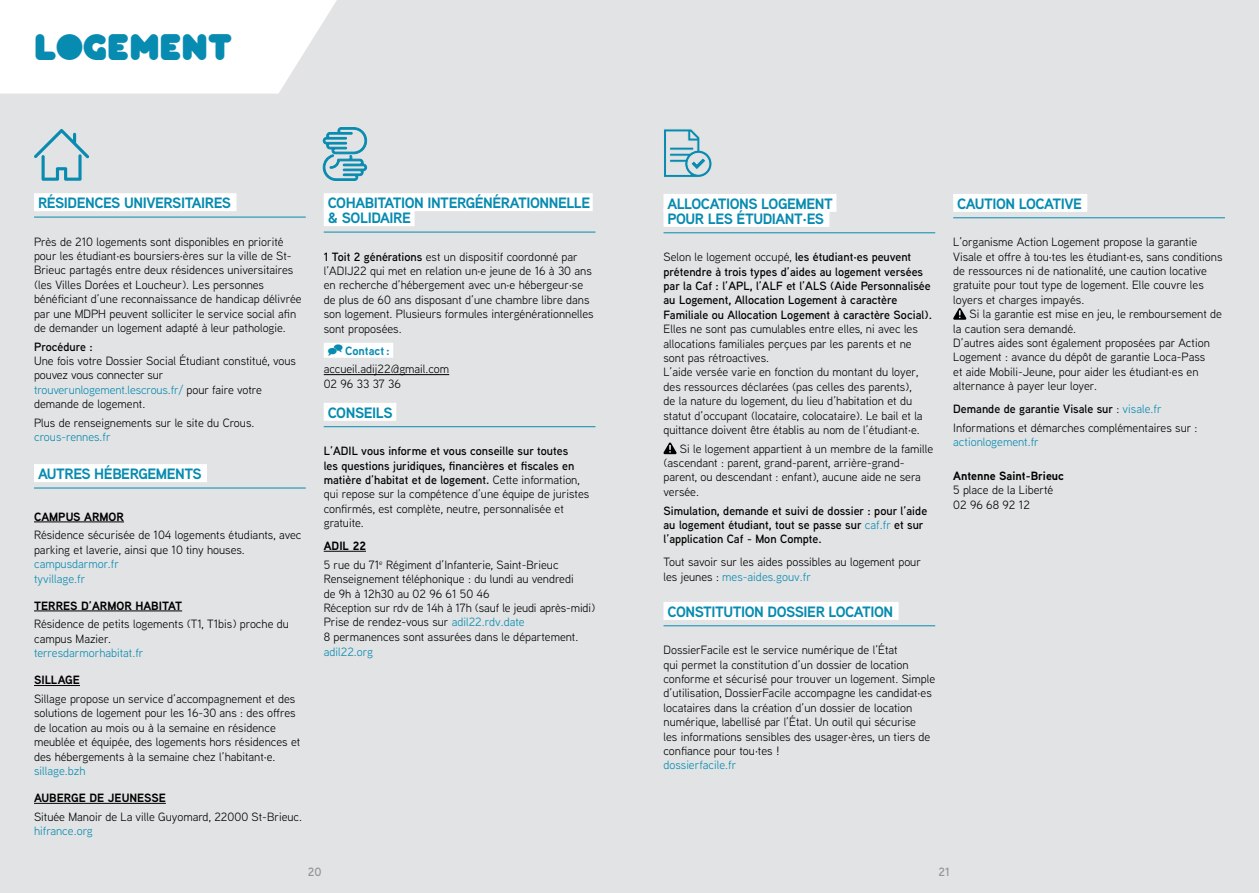
<style>
.page{position:relative;width:1259px;height:893px;background:#e2e3e4}
.page>*{position:absolute;margin:0;border:0;box-sizing:border-box;transform-origin:0 0}
.t1{font:36px "Pochoir Pleine";color:#078bb0}
.Intertitre_souligné{font:700 15px/15px "Aaux Next";letter-spacing:-.03em;color:#078bb0}
.Intertitre_souligné-2{font:12px/14.4px "Aaux Next";color:#000}
.t2{font:600 12px/14.4px "Aaux Next";color:#000}
.intertitre_souligné{font:700 12px "Aaux Next";color:#000}
.t3{font:12px "Aaux Next";color:#078bb0}
.t4{font:700 12px "Aaux Next";color:#078bb0}
.t5{font:600 12px "Aaux Next";color:#939598}
.s1{color:#078bb0}
.s2{font-weight:600}
.s3{font-weight:400}
.s4{font-weight:400;color:#078bb0}
.s5{font-weight:700}
</style>
<div class="page">
<div style="left:663px;top:194px;width:173px;height:18px;background:#fff"></div>
<hr style="left:663px;top:232px;width:272px;height:1px;background:#078bb0">
<div style="left:663px;top:209px;width:166px;height:18px;background:#fff"></div>
<hr style="left:663px;top:625px;width:272px;height:1px;background:#078bb0">
<div style="left:663px;top:602px;width:235px;height:18px;background:#fff"></div>
<svg style="left:663px;top:443px;width:13px;height:11px"></svg>
<hr style="left:953px;top:217px;width:272px;height:1px;background:#078bb0">
<div style="left:953px;top:194px;width:134px;height:18px;background:#fff"></div>
<svg style="left:953px;top:308px;width:13px;height:12px"></svg>
<hr style="left:34px;top:217px;width:272px;height:1px;background:#078bb0">
<div style="left:34px;top:193px;width:202px;height:18px;background:#fff"></div>
<hr style="left:34px;top:488px;width:272px;height:1px;background:#078bb0">
<div style="left:34px;top:464px;width:173px;height:18px;background:#fff"></div>
<hr style="left:34px;top:522px;width:90px;height:1px;background:#000">
<hr style="left:34px;top:611px;width:148px;height:1px;background:#000">
<hr style="left:34px;top:685px;width:46px;height:1px;background:#000">
<hr style="left:34px;top:803px;width:132px;height:1px;background:#000">
<div style="left:324px;top:193px;width:269px;height:18px;background:#fff"></div>
<hr style="left:324px;top:232px;width:271px;height:1px;background:#078bb0">
<div style="left:324px;top:208px;width:90px;height:18px;background:#fff"></div>
<div style="left:324px;top:343px;width:69px;height:15px;background:#fff"></div>
<hr style="left:324px;top:374px;width:125px;height:1px;background:#000">
<hr style="left:324px;top:426px;width:271px;height:1px;background:#078bb0">
<div style="left:324px;top:403px;width:72px;height:18px;background:#fff"></div>
<hr style="left:324px;top:551px;width:42px;height:1px;background:#000">
<svg style="left:34px;top:129px;width:55px;height:52px"></svg>
<svg style="left:664px;top:129px;width:48px;height:48px"></svg>
<svg style="left:0;top:0;width:337px;height:94px;background:#fcfcfc"></svg>
<svg style="left:322px;top:127px;width:45px;height:54px"></svg>
<p class="t1" style="left:34px;top:25px;width:199px">LOGEMENT</p>
<p class="Intertitre_souligné" style="left:38px;top:195px;width:195px">RÉSIDENCES UNIVERSITAIRES</p>
<p class="Intertitre_souligné-2" style="left:34px;top:234px;width:269px">Près de 210 logements sont disponibles en priorité pour les étudiant·es boursiers·ères sur la ville de St-Brieuc partagés entre deux résidences universitaires (les Villes Dorées et Loucheur). Les personnes bénéficiant d’une reconnaissance de handicap délivrée par une MDPH peuvent solliciter le service social afin de demander un logement adapté à leur pathologie.</p>
<p class="t2" style="left:34px;top:339px;width:60px">Procédure :</p>
<p class="Intertitre_souligné-2" style="left:34px;top:353px;width:263px">Une fois votre Dossier Social Étudiant constitué, vous pouvez vous connecter sur <span class="s1">trouverunlogement.lescrous.fr/</span> pour faire votre demande de logement.</p>
<p class="Intertitre_souligné-2" style="left:34px;top:415px;width:222px">Plus de renseignements sur le site du Crous.</p>
<p class="t3" style="left:34px;top:429px;width:78px">crous-rennes.fr</p>
<p class="Intertitre_souligné" style="left:38px;top:466px;width:165px">AUTRES HÉBERGEMENTS</p>
<p class="intertitre_souligné" style="left:34px;top:508px;width:91px">CAMPUS ARMOR</p>
<p class="Intertitre_souligné-2" style="left:34px;top:528px;width:269px">Résidence sécurisée de 104 logements étudiants, avec parking et laverie, ainsi que 10 tiny houses. <span class="s1">campusdarmor.fr<br>tyvillage.fr</span></p>
<p class="intertitre_souligné" style="left:34px;top:597px;width:150px">TERRES D’ARMOR HABITAT</p>
<p class="Intertitre_souligné-2" style="left:34px;top:617px;width:256px">Résidence de petits logements (T1, T1bis) proche du campus Mazier.<br><span class="s1">terresdarmorhabitat.fr</span></p>
<p class="intertitre_souligné" style="left:34px;top:672px;width:47px">SILLAGE</p>
<p class="Intertitre_souligné-2" style="left:34px;top:691px;width:268px">Sillage propose un service d’accompagnement et des solutions de logement pour les 16-30 ans : des offres de location au mois ou à la semaine en résidence meublée et équipée, des logements hors résidences et des hébergements à la semaine chez l’habitant·e. <span class="s1">sillage.bzh</span></p>
<p class="intertitre_souligné" style="left:34px;top:789px;width:133px">AUBERGE DE JEUNESSE</p>
<p class="Intertitre_souligné-2" style="left:34px;top:809px;width:270px">Située Manoir de La ville Guyomard, 22000 St-Brieuc. <span class="s1">hifrance.org</span></p>
<p class="Intertitre_souligné" style="left:328px;top:195px;width:264px">COHABITATION INTERGÉNÉRATIONNELLE &amp; SOLIDAIRE</p>
<p class="Intertitre_souligné-2" style="left:324px;top:249px;width:271px"><span class="s2">1 Toit 2 générations</span> est un dispositif coordonné par l’ADIJ22 qui met en relation un·e jeune de 16 à 30 ans en recherche d’hébergement avec un·e hébergeur·se de plus de 60 ans disposant d’une chambre libre dans son logement. Plusieurs formules intergénérationnelles sont proposées.</p>
<p class="t4" style="left:345px;top:342px;width:46px">Contact :</p>
<p class="Intertitre_souligné-2" style="left:324px;top:362px;width:127px">accueil.adij22@gmail.com<br>02 96 33 37 36</p>
<p class="Intertitre_souligné" style="left:328px;top:405px;width:67px">CONSEILS</p>
<p class="t2" style="left:324px;top:443px;width:267px">L’ADIL vous informe et vous conseille sur toutes<br>les questions juridiques, financières et fiscales en matière d’habitat et de logement. <span class="s3">Cette information, qui repose sur la compétence d’une équipe de juristes confirmés, est complète, neutre, personnalisée et gratuite.</span></p>
<p class="intertitre_souligné" style="left:324px;top:537px;width:44px">ADIL 22</p>
<p class="Intertitre_souligné-2" style="left:324px;top:557px;width:236px">5 rue du 71<sup>e</sup> Régiment d’Infanterie, Saint-Brieuc</p>
<p class="Intertitre_souligné-2" style="left:324px;top:571px;width:273px">Renseignement téléphonique : du lundi au vendredi<br>de 9h à 12h30 au 02 96 61 50 46<br>Réception sur rdv de 14h à 17h (sauf le jeudi après-midi)<br>Prise de rendez-vous sur <span class="s1">adil22.rdv.date<br></span>8 permanences sont assurées dans le département. <span class="s1">adil22.org</span></p>
<p class="Intertitre_souligné" style="left:667px;top:196px;width:167px">ALLOCATIONS LOGEMENT<br>POUR LES ÉTUDIANT·ES</p>
<p class="Intertitre_souligné-2" style="left:663px;top:249px;width:270px">Selon le logement occupé, <span class="s2">les étudiant·es peuvent prétendre à trois types d’aides au logement versées par la Caf : l’APL, l’ALF et l’ALS (Aide Personnalisée au Logement, Allocation Logement à caractère Familiale ou Allocation Logement à caractère Social).<br></span>Elles ne sont pas cumulables entre elles, ni avec les allocations familiales perçues par les parents et ne sont pas rétroactives.<br>L’aide versée varie en fonction du montant du loyer, des ressources déclarées (pas celles des parents),<br>de la nature du logement, du lieu d’habitation et du statut d’occupant (locataire, colocataire). Le bail et la quittance doivent être établis au nom de l’étudiant·e.</p>
<p class="Intertitre_souligné-2" style="left:663px;top:441px;width:271px;text-indent:16px">Si le logement appartient à un membre de la famille (ascendant : parent, grand-parent, arrière-grand&shy;parent, ou descendant : enfant), aucune aide ne sera versée.</p>
<p class="t2" style="left:663px;top:503px;width:265px">Simulation, demande et suivi de dossier : pour l’aide au logement étudiant, tout se passe sur <span class="s4">caf.fr</span> et sur l’application Caf - Mon Compte.</p>
<p class="Intertitre_souligné-2" style="left:663px;top:554px;width:259px">Tout savoir sur les aides possibles au logement pour les jeunes : <span class="s1">mes-aides.gouv.fr</span></p>
<p class="Intertitre_souligné" style="left:667px;top:604px;width:227px">CONSTITUTION DOSSIER LOCATION</p>
<p class="Intertitre_souligné-2" style="left:663px;top:642px;width:273px">DossierFacile est le service numérique de l’État<br>qui permet la constitution d’un dossier de location conforme et sécurisé pour trouver un logement. Simple d’utilisation, DossierFacile accompagne les candidat·es locataires dans la création d’un dossier de location numérique, labellisé par l’État. Un outil qui sécurise<br>les informations sensibles des usager·ères, un tiers de confiance pour tou·tes !<br><span class="s1">dossierfacile.fr</span></p>
<p class="Intertitre_souligné" style="left:957px;top:196px;width:126px">CAUTION LOCATIVE</p>
<p class="Intertitre_souligné-2" style="left:953px;top:234px;width:245px">L’organisme Action Logement propose la garantie</p>
<p class="Intertitre_souligné-2" style="left:953px;top:249px;width:271px">Visale et offre à tou·tes les étudiant·es, sans conditions</p>
<p class="Intertitre_souligné-2" style="left:953px;top:263px;width:255px">de ressources ni de nationalité, une caution locative</p>
<p class="Intertitre_souligné-2" style="left:953px;top:278px;width:252px">gratuite pour tout type de logement. Elle couvre les</p>
<p class="Intertitre_souligné-2" style="left:953px;top:292px;width:133px">loyers et charges impayés.</p>
<p class="Intertitre_souligné-2" style="left:969px;top:306px;width:254px">Si la garantie est mise en jeu, le remboursement de</p>
<p class="Intertitre_souligné-2" style="left:953px;top:321px;width:124px">la caution sera demandé.</p>
<p class="Intertitre_souligné-2" style="left:953px;top:335px;width:258px">D’autres aides sont également proposées par Action</p>
<p class="Intertitre_souligné-2" style="left:953px;top:350px;width:253px">Logement : avance du dépôt de garantie Loca-Pass</p>
<p class="Intertitre_souligné-2" style="left:953px;top:364px;width:247px">et aide Mobili-Jeune, pour aider les étudiant·es en</p>
<p class="Intertitre_souligné-2" style="left:953px;top:378px;width:145px">alternance à payer leur loyer.</p>
<p class="t2" style="left:953px;top:401px;width:210px">Demande de garantie Visale sur <span class="s3">:</span> <span class="s4">visale.fr</span></p>
<p class="Intertitre_souligné-2" style="left:953px;top:420px;width:246px">Informations et démarches complémentaires sur : <span class="s1">actionlogement.fr</span></p>
<p class="Intertitre_souligné-2" style="left:953px;top:468px;width:112px"><span class="s5">Antenne Saint-Brieuc<br></span>5 place de la Liberté<br>02 96 68 92 12</p>
<p class="t5" style="left:308px;top:863px;width:15px">20</p>
<p class="t5" style="left:938px;top:863px;width:13px">21</p>
</div>
